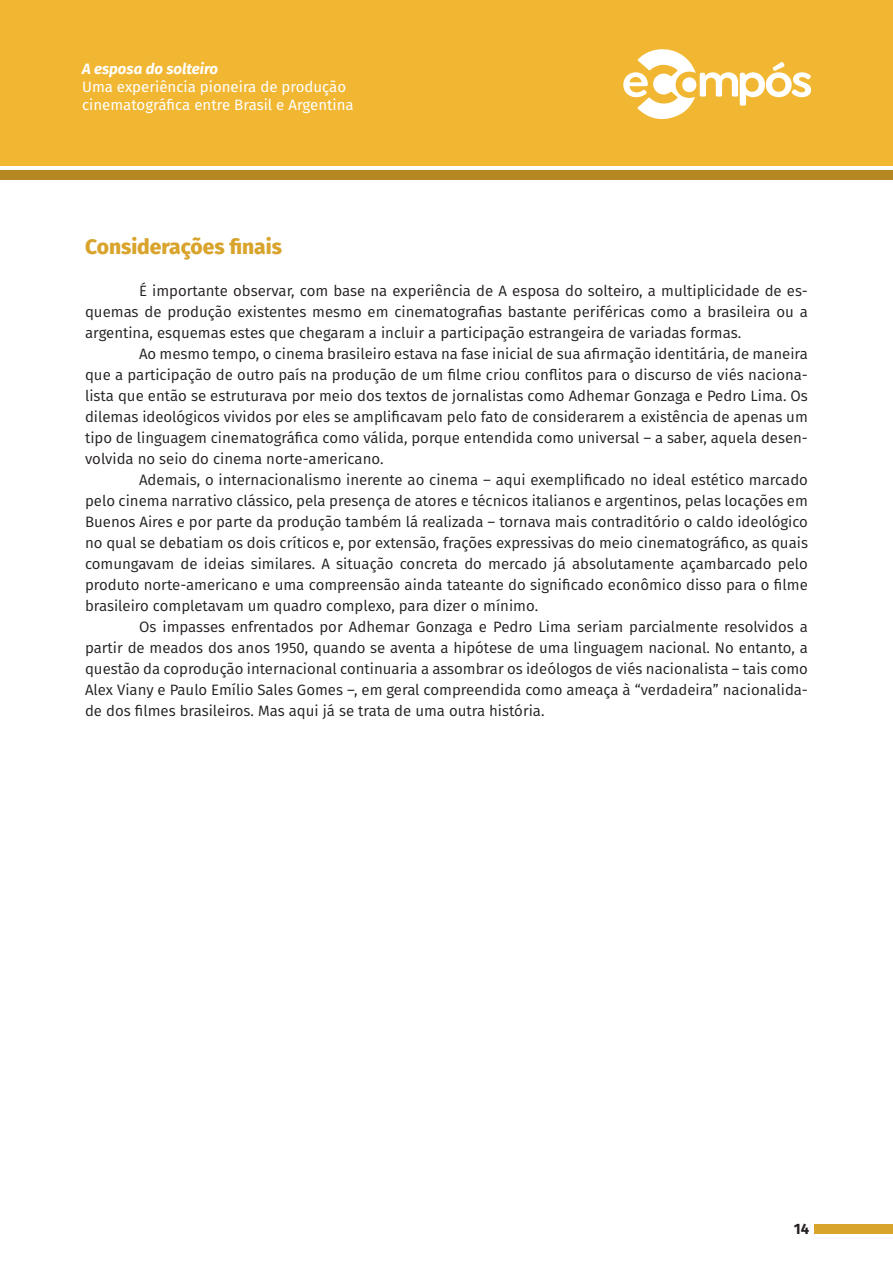
<style>
.page{position:relative;width:893px;height:1263px;background:#fff}
.page>*{position:absolute;margin:0;border:0;box-sizing:border-box;transform-origin:0 0}
.Tópico{font:800 21px "Fira Sans";color:#d9a42c}
.Texto{font:15px/21px "Fira Sans";color:#231f20;text-align:justify}
.t1{font:15px/18px "Fira Sans";color:#fff}
.t2{font:italic 700 15px "Fira Sans";color:#fff}
.t3{font:700 15px "Fira Sans";color:#231f20}
</style>
<div class="page">
<div style="left:0;top:0;width:893px;height:166px;background:#f2b732"></div>
<div style="left:0;top:170px;width:893px;height:10px;background:#b48723"></div>
<div style="left:814px;top:1224px;width:79px;height:9px;background:#d9a42c"></div>
<svg style="left:623px;top:49px;width:188px;height:70px"></svg>
<p class="t2" style="left:82px;top:56px;width:137px">A esposa do solteiro</p>
<p class="t1" style="left:82px;top:77px;width:273px">Uma experiência pioneira de produção cinematográfica entre Brasil e Argentina</p>
<p class="Tópico" style="left:85px;top:228px;width:198px">Considerações finais</p>
<p class="Texto" style="left:85px;top:279px;width:724px;text-indent:54px">É importante observar, com base na experiência de A esposa do solteiro, a multiplicidade de es&shy;quemas de produção existentes mesmo em cinematografias bastante periféricas como a brasileira ou a argentina, esquemas estes que chegaram a incluir a participação estrangeira de variadas formas.</p>
<p class="Texto" style="left:85px;top:342px;width:724px;text-indent:54px">Ao mesmo tempo, o cinema brasileiro estava na fase inicial de sua afirmação identitária, de maneira que a participação de outro país na produção de um filme criou conflitos para o discurso de viés naciona&shy;lista que então se estruturava por meio dos textos de jornalistas como Adhemar Gonzaga e Pedro Lima. Os dilemas ideológicos vividos por eles se amplificavam pelo fato de considerarem a existência de apenas um tipo de linguagem cinematográfica como válida, porque entendida como universal – a saber, aquela desen&shy;volvida no seio do cinema norte-americano.</p>
<p class="Texto" style="left:85px;top:468px;width:724px;text-indent:54px">Ademais, o internacionalismo inerente ao cinema – aqui exemplificado no ideal estético marcado pelo cinema narrativo clássico, pela presença de atores e técnicos italianos e argentinos, pelas locações em Buenos Aires e por parte da produção também lá realizada – tornava mais contraditório o caldo ideológico no qual se debatiam os dois críticos e, por extensão, frações expressivas do meio cinematográfico, as quais comungavam de ideias similares. A situação concreta do mercado já absolutamente açambarcado pelo produto norte-americano e uma compreensão ainda tateante do significado econômico disso para o filme brasileiro completavam um quadro complexo, para dizer o mínimo.</p>
<p class="Texto" style="left:85px;top:615px;width:724px;text-indent:54px">Os impasses enfrentados por Adhemar Gonzaga e Pedro Lima seriam parcialmente resolvidos a partir de meados dos anos 1950, quando se aventa a hipótese de uma linguagem nacional. No entanto, a questão da coprodução internacional continuaria a assombrar os ideólogos de viés nacionalista – tais como Alex Viany e Paulo Emílio Sales Gomes –, em geral compreendida como ameaça à “verdadeira” nacionalida&shy;de dos filmes brasileiros. Mas aqui já se trata de uma outra história.</p>
<p class="t3" style="left:794px;top:1216px;width:17px">14</p>
</div>
